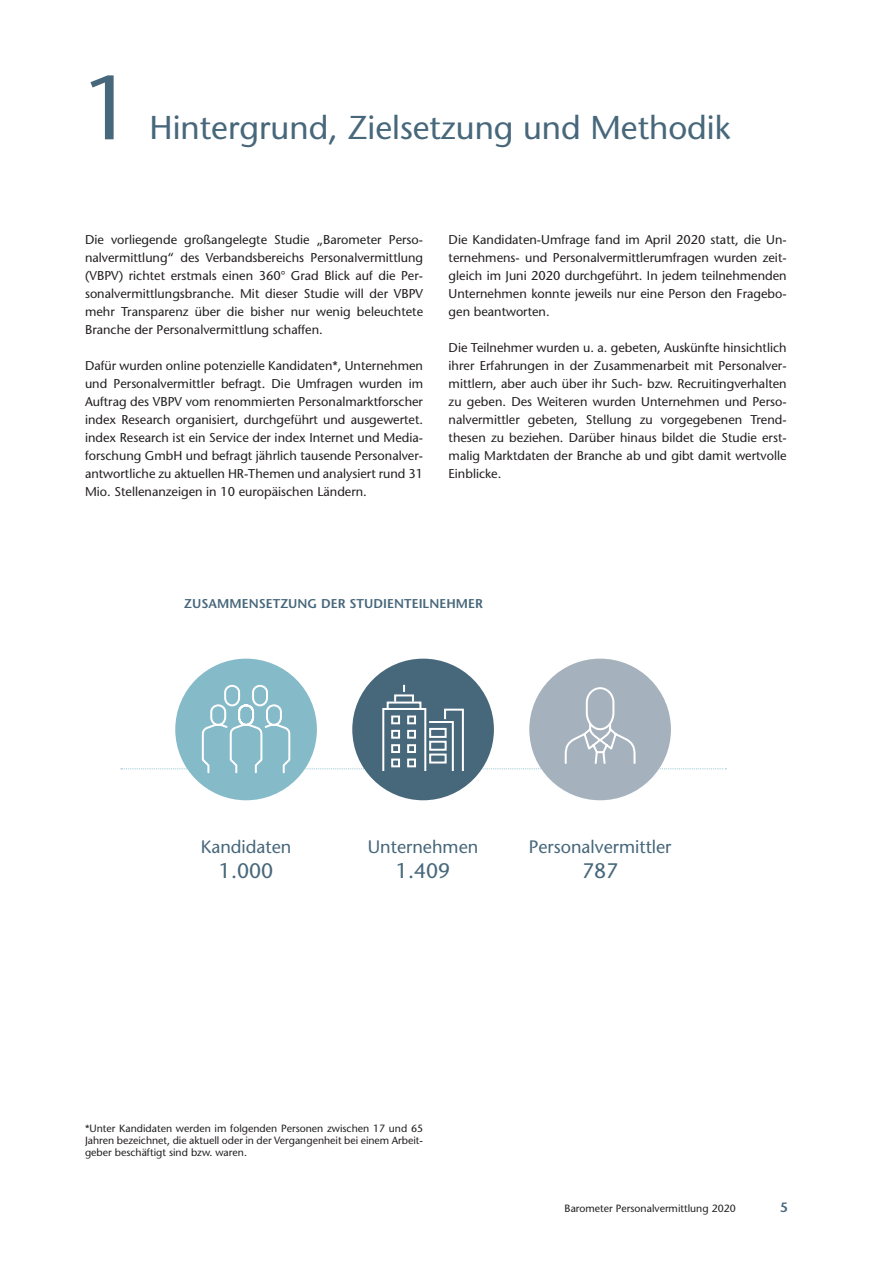
<style>
.page{position:relative;width:893px;height:1263px;background:#fff}
.page>*{position:absolute;margin:0;border:0;box-sizing:border-box;transform-origin:0 0}
.t1{font:89.7px "Stone Sans";color:#47677b}
.t2{font:33px "Stone Sans";color:#47677b}
.t3{font:21px "Stone Sans";color:#47677b}
.t4{font:18px "Stone Sans";color:#47677b}
.t5{font:600 13.5px "Stone Sans";color:#47677b}
.t6{font:12.75px/18px "Stone Sans";color:#231f20;text-align:justify}
.t7{font:600 12.75px "Stone Sans";letter-spacing:.005em;color:#47677b}
.t8{font:10.5px/12px "Stone Sans";color:#231f20;text-align:justify}
</style>
<div class="page">
<div style="left:175px;top:659px;width:142px;height:141px;background:#85bac9;border-radius:50%"></div>
<div style="left:529px;top:659px;width:142px;height:141px;background:#a5b1bc;border-radius:50%"></div>
<div style="left:352px;top:659px;width:142px;height:141px;background:#47677b;border-radius:50%"></div>
<svg style="left:121px;top:684px;width:605px;height:90px"></svg>
<h1 class="t1" style="left:83px;top:53px;width:53px">1</h1>
<h2 class="t2" style="left:150px;top:108px;width:582px">Hintergrund, Zielsetzung und Methodik</h2>
<p class="t6" style="left:85px;top:230px;width:340px">Die vorliegende großangelegte Studie „Barometer Perso&shy;nalvermittlung“ des Verbandsbereichs Personalvermittlung (VBPV) richtet erstmals einen 360° Grad Blick auf die Per&shy;sonalvermittlungsbranche. Mit dieser Studie will der VBPV mehr Transparenz über die bisher nur wenig beleuchtete Branche der Personalvermittlung schaffen.</p>
<p class="t6" style="left:85px;top:356px;width:340px">Dafür wurden online potenzielle Kandidaten*, Unternehmen und Personalvermittler befragt. Die Umfragen wurden im Auftrag des VBPV vom renommierten Personalmarktforscher index Research organisiert, durchgeführt und ausgewertet. index Research ist ein Service der index Internet und Media&shy;forschung GmbH und befragt jährlich tausende Personalver&shy;antwortliche zu aktuellen HR-Themen und analysiert rund 31<br>Mio. Stellenanzeigen in 10 europäischen Ländern.</p>
<p class="t6" style="left:449px;top:230px;width:340px">Die Kandidaten-Umfrage fand im April 2020 statt, die Un&shy;ternehmens- und Personalvermittlerumfragen wurden zeit&shy;gleich im Juni 2020 durchgeführt. In jedem teilnehmenden Unternehmen konnte jeweils nur eine Person den Fragebo&shy;gen beantworten.</p>
<p class="t6" style="left:449px;top:338px;width:340px">Die Teilnehmer wurden u. a. gebeten, Auskünfte hinsichtlich ihrer Erfahrungen in der Zusammenarbeit mit Personalver&shy;mittlern, aber auch über ihr Such- bzw. Recruitingverhalten zu geben. Des Weiteren wurden Unternehmen und Perso&shy;nalvermittler gebeten, Stellung zu vorgegebenen Trend&shy;thesen zu beziehen. Darüber hinaus bildet die Studie erst&shy;malig Marktdaten der Branche ab und gibt damit wertvolle Einblicke.</p>
<p class="t7" style="left:184px;top:595px;width:300px">ZUSAMMENSETZUNG DER STUDIENTEILNEHMER</p>
<h3 class="t4" style="left:201px;top:836px;width:92px">Kandidaten</h3>
<h3 class="t3" style="left:219px;top:857px;width:56px">1.000</h3>
<h3 class="t4" style="left:368px;top:836px;width:112px">Unternehmen</h3>
<h3 class="t3" style="left:396px;top:857px;width:56px">1.409</h3>
<h3 class="t4" style="left:529px;top:836px;width:144px">Personalvermittler</h3>
<h3 class="t3" style="left:582px;top:857px;width:38px">787</h3>
<p class="t8" style="left:85px;top:1122px;width:340px">*Unter Kandidaten werden im folgenden Personen zwischen 17 und 65<br>Jahren bezeichnet, die aktuell oder in der Vergangenheit bei einem Arbeit&shy;geber beschäftigt sind bzw. waren.</p>
<p class="t8" style="left:565px;top:1202px;width:173px">Barometer Personal vermittlung 2020</p>
<p class="t5" style="left:780px;top:1199px;width:9px">5</p>
</div>
